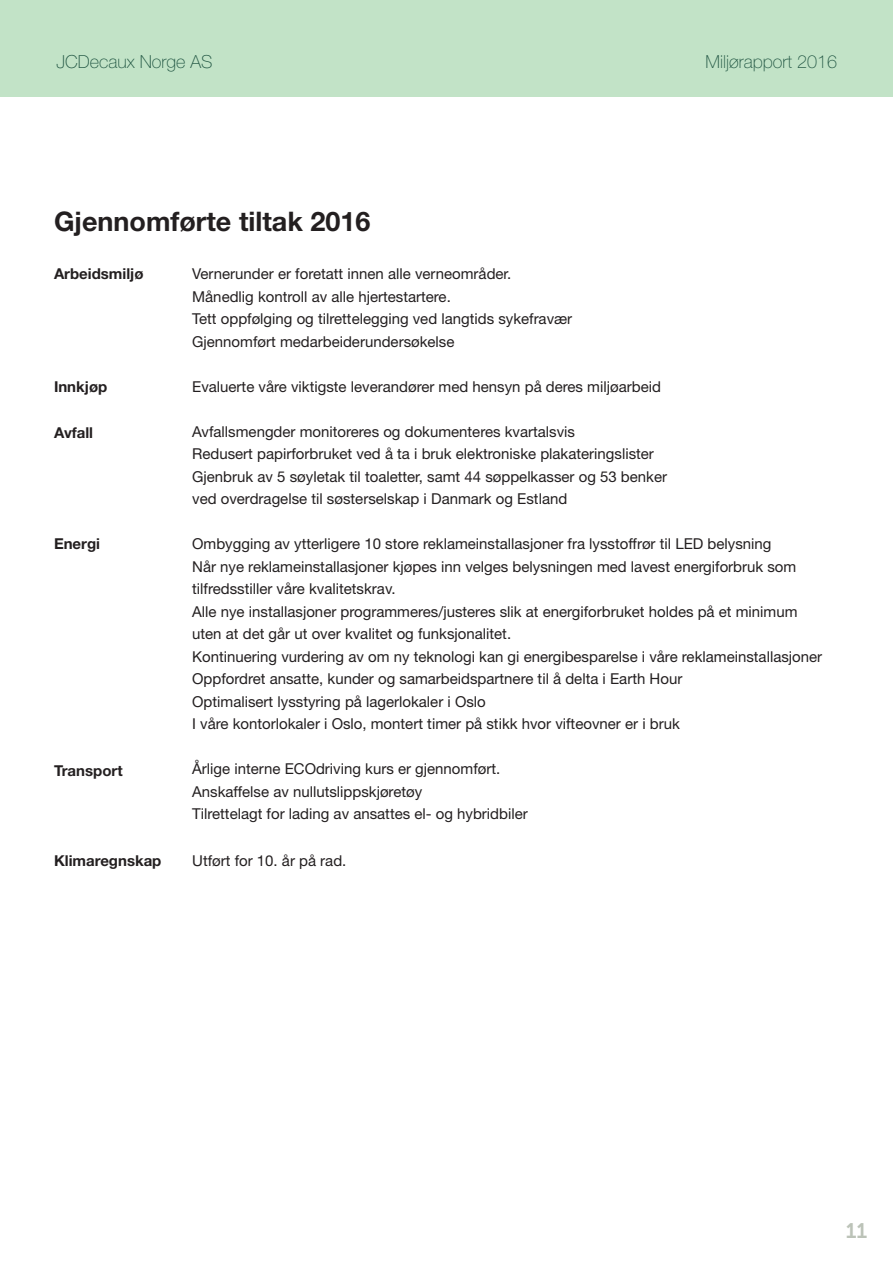
<style>
.page{position:relative;width:893px;height:1263px;background:#fff}
.page>*{position:absolute;margin:0;border:0;box-sizing:border-box;transform-origin:0 0}
.t1{font:700 27px "Helvetica Neue";color:#231f20}
.t2{font:21px "Museo Sans Cyrl 700";color:#bcc3b8}
.t3{font:100 18px "Helvetica Neue";color:#1f5441}
.t4{font:15px/22.5px "Helvetica Neue";color:#231f20}
.t5{font:700 15px "Helvetica Neue";color:#231f20}
</style>
<div class="page">
<div style="left:0;top:0;width:893px;height:97px;background:#c2e3c7"></div>
<p class="t3" style="left:56px;top:52px;width:158px">JCDecaux Norge AS</p>
<p class="t3" style="left:706px;top:51px;width:133px">Miljørapport 2016</p>
<p class="t1" style="left:54px;top:204px;width:318px">Gjennomførte tiltak 2016</p>
<p class="t4" style="left:192px;top:262px;width:321px">Vernerunder er foretatt innen alle verneområder.</p>
<p class="t4" style="left:192px;top:285px;width:260px">Månedlig kontroll av alle hjertestartere.</p>
<p class="t4" style="left:192px;top:307px;width:382px">Tett oppfølging og tilrettelegging ved langtids sykefravær</p>
<p class="t4" style="left:192px;top:330px;width:264px">Gjennomført medarbeiderundersøkelse</p>
<p class="t4" style="left:192px;top:375px;width:470px">Evaluerte våre viktigste leverandører med hensyn på deres miljøarbeid</p>
<p class="t4" style="left:192px;top:420px;width:384px">Avfallsmengder monitoreres og dokumenteres kvartalsvis</p>
<p class="t4" style="left:192px;top:442px;width:463px">Redusert papirforbruket ved å ta i bruk elektroniske plakateringslister</p>
<p class="t4" style="left:192px;top:465px;width:476px">Gjenbruk av 5 søyletak til toaletter, samt 44 søppelkasser og 53 benker ved overdragelse til søsterselskap i Danmark og Estland</p>
<p class="t4" style="left:192px;top:532px;width:581px">Ombygging av ytterligere 10 store reklameinstallasjoner fra lysstoffrør til LED belysning</p>
<p class="t4" style="left:192px;top:555px;width:606px">Når nye reklameinstallasjoner kjøpes inn velges belysningen med lavest energiforbruk som tilfredsstiller våre kvalitetskrav.</p>
<p class="t4" style="left:192px;top:600px;width:607px">Alle nye installasjoner programmeres/justeres slik at energiforbruket holdes på et minimum uten at det går ut over kvalitet og funksjonalitet.</p>
<p class="t4" style="left:192px;top:645px;width:631px">Kontinuering vurdering av om ny teknologi kan gi energibesparelse i våre reklameinstallasjoner</p>
<p class="t4" style="left:192px;top:667px;width:492px">Oppfordret ansatte, kunder og samarbeidspartnere til å delta i Earth Hour</p>
<p class="t4" style="left:192px;top:690px;width:295px">Optimalisert lysstyring på lagerlokaler i Oslo</p>
<p class="t4" style="left:192px;top:712px;width:489px">I våre kontorlokaler i Oslo, montert timer på stikk hvor vifteovner er i bruk</p>
<p class="t4" style="left:192px;top:757px;width:310px">Årlige interne ECOdriving kurs er gjennomført.</p>
<p class="t4" style="left:192px;top:780px;width:232px">Anskaffelse av nullutslippskjøretøy</p>
<p class="t4" style="left:192px;top:802px;width:337px">Tilrettelagt for lading av ansattes el- og hybridbiler</p>
<p class="t4" style="left:192px;top:849px;width:156px">Utført for 10. år på rad.</p>
<p class="t5" style="left:54px;top:264px;width:91px">Arbeidsmiljø</p>
<p class="t5" style="left:54px;top:377px;width:55px">Innkjøp</p>
<p class="t5" style="left:54px;top:423px;width:41px">Avfall</p>
<p class="t5" style="left:54px;top:534px;width:48px">Energi</p>
<p class="t5" style="left:54px;top:761px;width:70px">Transport</p>
<p class="t5" style="left:54px;top:851px;width:109px">Klimaregnskap</p>
<p class="t2" style="left:846px;top:1219px;width:23px">11</p>
</div>
